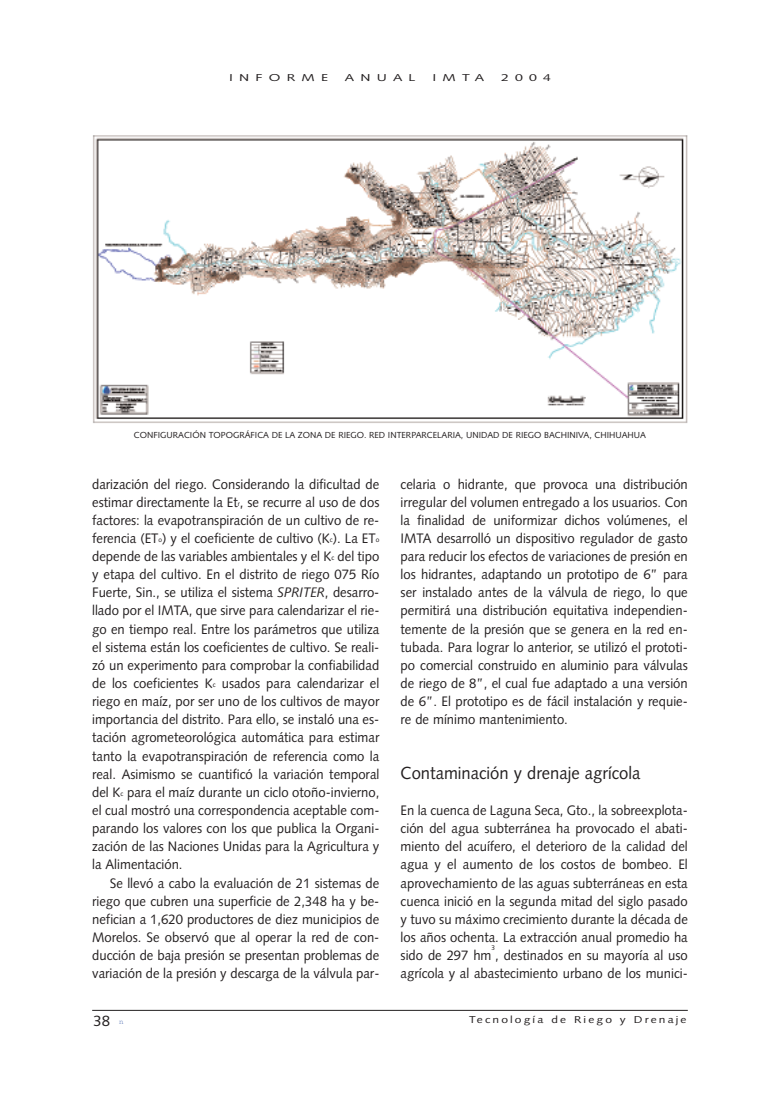
<style>
.page{position:relative;width:780px;height:1099px;background:#fff}
.page>*{position:absolute;margin:0;border:0;box-sizing:border-box;transform-origin:0 0}
.t1{font:17.5px "Syntax";color:#231f20;scale:.95 1}
.t2{font:15px "Syntax";color:#231f20}
.t3{font:13.75px/18.1px "Syntax";color:#231f20;text-align:justify;scale:.95 1}
.t4{font:10px "Syntax";letter-spacing:.18em;color:#231f20;scale:1.2 1}
.t5{font:10px "Syntax";letter-spacing:.18em;color:#231f20;scale:1.4 1}
.t6{font:10px "Syntax";letter-spacing:.445em;color:#231f20;scale:1.4 1}
.t7{font:8.75px "Syntax";color:#231f20}
.t8{font:6.88px "Syntax";color:#231f20;scale:.95 1}
.s1{font-size:6.88px}
.s2{font-style:italic}
.s3{font-family:"Courier";font-size:7.5px;color:#6782bc}
</style>
<div class="page">
<hr style="left:92px;top:1010px;width:595px;height:1px;background:#231f20">
<img style="left:93px;top:135px;width:594px;height:288px">
<p class="t6" style="left:229px;top:74px;width:72px">INFORME</p>
<p class="t5" style="left:345px;top:74px;width:52px">ANUAL</p>
<p class="t5" style="left:432px;top:74px;width:39px">IMTA</p>
<p class="t5" style="left:501px;top:74px;width:37px">2004</p>
<p class="t7" style="left:134px;top:431px;width:513px">CONFIGURACIÓN TOPOGRÁFICA DE LA ZONA DE RIEGO. RED INTERPARCELARIA, UNIDAD DE RIEGO BACHINIVA, CHIHUAHUA</p>
<p class="t3" style="left:92px;top:476px;width:304px">darización del riego. Considerando la dificultad de estimar directamente la Et<span class="s1">r</span>, se recurre al uso de dos factores: la evapotranspiración de un cultivo de re&shy;ferencia (ET<span class="s1">o</span>) y el coeficiente de cultivo (K<span class="s1">c</span>). La ET<span class="s1">o </span>depende de las variables ambientales y el K<span class="s1">c</span> del tipo y etapa del cultivo. En el distrito de riego 075 Río Fuerte, Sin., se utiliza el sistema <span class="s2">SPRITER</span>, desarro&shy;llado por el IMTA, que sirve para calendarizar el rie&shy;go en tiempo real. Entre los parámetros que utiliza el sistema están los coeficientes de cultivo. Se reali&shy;zó un experimento para comprobar la confiabilidad de los coeficientes K<span class="s1">c</span> usados para calendarizar el riego en maíz, por ser uno de los cultivos de mayor importancia del distrito. Para ello, se instaló una es&shy;tación agrometeorológica automática para estimar tanto la evapotranspiración de referencia como la real. Asimismo se cuantificó la variación temporal del K<span class="s1">c</span> para el maíz durante un ciclo otoño-invierno, el cual mostró una correspondencia aceptable com&shy;parando los valores con los que publica la Organi&shy;zación de las Naciones Unidas para la Agricultura y la Alimentación.</p>
<p class="t3" style="left:92px;top:874px;width:304px;text-indent:18px">Se llevó a cabo la evaluación de 21 sistemas de riego que cubren una superficie de 2,348 ha y be&shy;nefician a 1,620 productores de diez municipios de Morelos. Se observó que al operar la red de con&shy;ducción de baja presión se presentan problemas de variación de la presión y descarga de la válvula par-</p>
<p class="t3" style="left:400px;top:476px;width:304px">celaria o hidrante, que provoca una distribución irregular del volumen entregado a los usuarios. Con la finalidad de uniformizar dichos volúmenes, el IMTA desarrolló un dispositivo regulador de gasto para reducir los efectos de variaciones de presión en los hidrantes, adaptando un prototipo de 6” para ser instalado antes de la válvula de riego, lo que permitirá una distribución equitativa independien&shy;temente de la presión que se genera en la red en&shy;tubada. Para lograr lo anterior, se utilizó el prototi&shy;po comercial construido en aluminio para válvulas de riego de 8”, el cual fue adaptado a una versión de 6”. El prototipo es de fácil instalación y requie&shy;re de mínimo mantenimiento.</p>
<p class="t1" style="left:400px;top:765px;width:254px">Contaminación y drenaje agrícola</p>
<p class="t3" style="left:400px;top:802px;width:304px">En la cuenca de Laguna Seca, Gto., la sobreexplota&shy;ción del agua subterránea ha provocado el abati&shy;miento del acuífero, el deterioro de la calidad del agua y el aumento de los costos de bombeo. El aprovechamiento de las aguas subterráneas en esta cuenca inició en la segunda mitad del siglo pasado y tuvo su máximo crecimiento durante la década de los años ochenta. La extracción anual promedio ha sido de 297 hm , destinados en su mayoría al uso</p>
<p class="t8" style="left:491px;top:945px;width:5px">3</p>
<p class="t3" style="left:400px;top:965px;width:304px">agrícola y al abastecimiento urbano de los munici-</p>
<p class="t2" style="left:93px;top:1015px;width:32px">38 <span class="s3">n</span></p>
<p class="t4" style="left:469px;top:1015px;width:183px">Tecnología de Riego y Drenaje</p>
</div>
